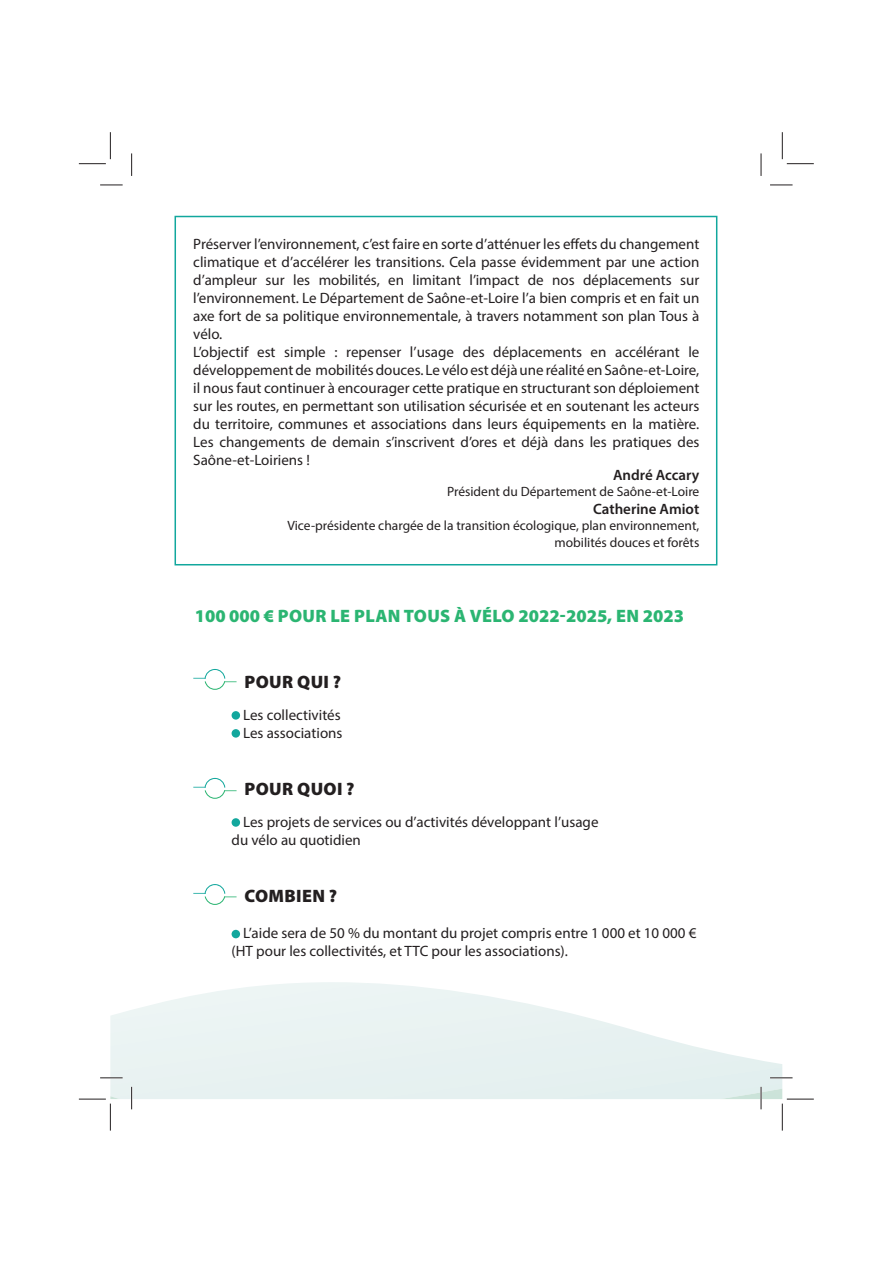
<style>
.page{position:relative;width:893px;height:1263px;background:#fff}
.page>*{position:absolute;margin:0;border:0;box-sizing:border-box;transform-origin:0 0}
.t1{font:900 18px "Myriad Pro";color:#2bb572}
.t2{font:900 18px "Myriad Pro";letter-spacing:.02em;color:#231f20}
.t3{font:15px/18px "Myriad Pro";color:#231f20}
.t4{font:600 15px "Myriad Pro";color:#231f20}
.t5{font:13.5px/16.2px "Myriad Pro";color:#231f20;text-align:right}
</style>
<div class="page">
<div style="left:174px;top:216px;width:543px;height:349px;border:2px solid #12a79d"></div>
<svg style="left:193px;top:669px;width:44px;height:21px"></svg>
<svg style="left:193px;top:778px;width:44px;height:21px"></svg>
<svg style="left:193px;top:884px;width:44px;height:21px"></svg>
<svg style="left:110px;top:982px;width:672px;height:107px"></svg>
<div style="left:232px;top:711px;width:8px;height:9px;background:#12a79d;border-radius:50%"></div>
<div style="left:232px;top:729px;width:8px;height:9px;background:#12a79d;border-radius:50%"></div>
<div style="left:232px;top:818px;width:8px;height:9px;background:#12a79d;border-radius:50%"></div>
<div style="left:232px;top:930px;width:8px;height:8px;background:#12a79d;border-radius:50%"></div>
<hr style="left:100px;top:1077px;width:23px;height:2px;background:#fff">
<hr style="left:770px;top:1077px;width:22px;height:2px;background:#fff">
<hr style="left:131px;top:1087px;width:2px;height:22px;background:#fff">
<hr style="left:760px;top:1087px;width:2px;height:22px;background:#fff">
<svg style="left:100px;top:185px;width:23px;height:1px"></svg>
<svg style="left:770px;top:185px;width:22px;height:1px"></svg>
<svg style="left:100px;top:1078px;width:23px;height:1px"></svg>
<svg style="left:770px;top:1078px;width:22px;height:1px"></svg>
<svg style="left:131px;top:153px;width:1px;height:23px"></svg>
<svg style="left:131px;top:1087px;width:1px;height:22px"></svg>
<svg style="left:761px;top:153px;width:1px;height:23px"></svg>
<svg style="left:761px;top:1087px;width:1px;height:22px"></svg>
<svg style="left:79px;top:132px;width:32px;height:32px"></svg>
<svg style="left:79px;top:1099px;width:32px;height:32px"></svg>
<svg style="left:782px;top:132px;width:32px;height:32px"></svg>
<svg style="left:782px;top:1099px;width:32px;height:32px"></svg>
<p class="t3" style="left:193px;top:235px;width:508px">Préserver l’environnement, c’est faire en sorte d’atténuer les effets du changement climatique et d’accélérer les transitions. Cela passe évidemment par une action d’ampleur sur les mobilités, en limitant l’impact de nos déplacements sur l’environnement. Le Département de Saône-et-Loire l’a bien compris et en fait un axe fort de sa politique environnementale, à travers notamment son plan Tous à vélo.<br>L’objectif est simple : repenser l’usage des déplacements en accélérant le développement de mobilités douces. Le vélo est déjà une réalité en Saône-et-Loire, il nous faut continuer à encourager cette pratique en structurant son déploiement sur les routes, en permettant son utilisation sécurisée et en soutenant les acteurs du territoire, communes et associations dans leurs équipements en la matière.<br>Les changements de demain s’inscrivent d’ores et déjà dans les pratiques des Saône-et-Loiriens !</p>
<p class="t4" style="left:613px;top:469px;width:88px">André Accary</p>
<p class="t5" style="left:447px;top:484px;width:254px">Président du Département de Saône-et-Loire</p>
<p class="t4" style="left:593px;top:503px;width:108px">Catherine Amiot</p>
<p class="t5" style="left:287px;top:519px;width:413px">Vice-présidente chargée de la transition écologique, plan environnement, mobilités douces et forêts</p>
<p class="t1" style="left:195px;top:605px;width:491px">100 000 € POUR LE PLAN TOUS À VÉLO 2022-2025, EN 2023</p>
<p class="t2" style="left:244px;top:671px;width:98px">POUR QUI ?</p>
<p class="t3" style="left:243px;top:707px;width:101px">Les collectivités<br>Les associations</p>
<p class="t2" style="left:244px;top:778px;width:112px">POUR QUOI ?</p>
<p class="t3" style="left:232px;top:814px;width:368px;text-indent:12px">Les projets de services ou d’activités développant l’usage du vélo au quotidien</p>
<p class="t2" style="left:244px;top:886px;width:94px">COMBIEN ?</p>
<p class="t3" style="left:232px;top:925px;width:466px;text-indent:12px">L’aide sera de 50 % du montant du projet compris entre 1 000 et 10 000 € (HT pour les collectivités, et TTC pour les associations).</p>
</div>
